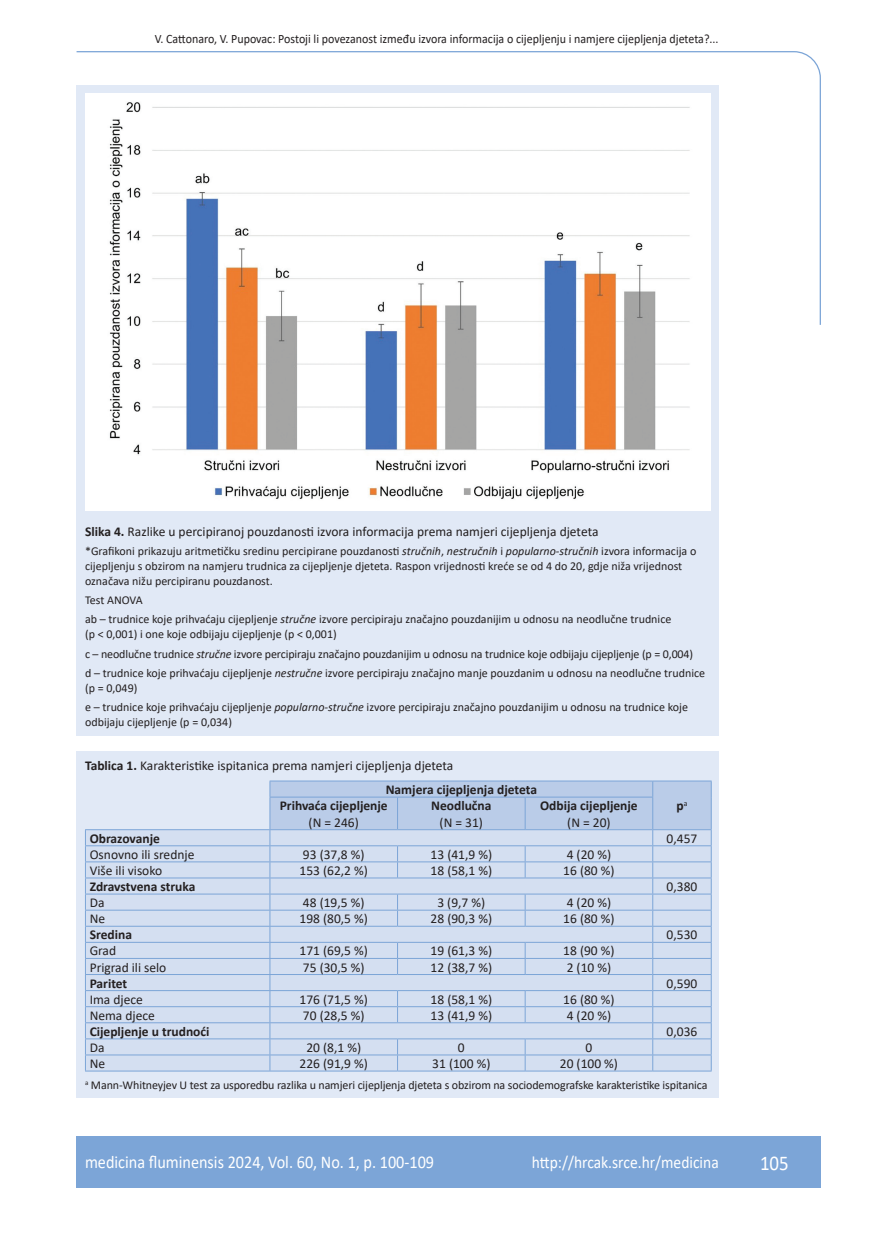
<style>
.page{position:relative;width:872px;height:1234px;background:#fff}
.page>*{position:absolute;margin:0;border:0;box-sizing:border-box;transform-origin:0 0}
.t1{font:21px "Calibri";color:#fff;scale:.9 1}
.t2{font:18px "Calibri";color:#fff;scale:.9 1}
.t3{font:17.25px "Calibri";color:#fff;scale:.9 1}
.tablica{font:13.5px "Calibri";color:#231f20}
.potpis_slika{font:13.5px "Calibri";color:#231f20}
.tablica-2{font:700 13.5px "Calibri";color:#231f20}
.glava{font:12.75px "Calibri";color:#231f20;scale:.94 1}
.legenda{font:12px/15px "Calibri";color:#231f20}
.s1{font-weight:700}
.s2{font-style:italic}
</style>
<div class="page">
<svg style="left:76px;top:51px;width:745px;height:275px"></svg>
<div style="left:77px;top:1135px;width:744px;height:51px;background:#7ca5d7"></div>
<div style="left:77px;top:751px;width:642px;height:346px;background:#e1e9f6"></div>
<svg style="left:86px;top:830px;width:183px;height:240px;fill:#d4dff1"></svg>
<hr style="left:85px;top:829px;width:185px;height:1px;background:#7ca5d7">
<hr style="left:85px;top:845px;width:185px;height:1px;background:#7ca5d7">
<hr style="left:85px;top:861px;width:185px;height:1px;background:#7ca5d7">
<hr style="left:85px;top:877px;width:185px;height:1px;background:#7ca5d7">
<hr style="left:85px;top:893px;width:185px;height:1px;background:#7ca5d7">
<hr style="left:85px;top:909px;width:185px;height:1px;background:#7ca5d7">
<hr style="left:85px;top:925px;width:185px;height:1px;background:#7ca5d7">
<hr style="left:85px;top:941px;width:185px;height:1px;background:#7ca5d7">
<hr style="left:85px;top:957px;width:185px;height:1px;background:#7ca5d7">
<hr style="left:85px;top:973px;width:185px;height:1px;background:#7ca5d7">
<hr style="left:85px;top:989px;width:185px;height:1px;background:#7ca5d7">
<hr style="left:85px;top:1006px;width:185px;height:1px;background:#7ca5d7">
<hr style="left:85px;top:1022px;width:185px;height:1px;background:#7ca5d7">
<hr style="left:85px;top:1038px;width:185px;height:1px;background:#7ca5d7">
<hr style="left:85px;top:1054px;width:185px;height:1px;background:#7ca5d7">
<svg style="left:85px;top:829px;width:1px;height:241px"></svg>
<svg style="left:269px;top:780px;width:443px;height:290px"></svg>
<hr style="left:85px;top:1070px;width:185px;height:1px;background:#7ca5d7">
<hr style="left:270px;top:1070px;width:127px;height:1px;background:#7ca5d7">
<hr style="left:397px;top:1070px;width:128px;height:1px;background:#7ca5d7">
<hr style="left:525px;top:1070px;width:128px;height:1px;background:#7ca5d7">
<hr style="left:653px;top:1070px;width:58px;height:1px;background:#7ca5d7">
<div style="left:77px;top:85px;width:642px;height:650px;background:#e1e9f6"></div>
<div style="left:85px;top:94px;width:625px;height:416px;background:#fff"></div>
<img style="left:109px;top:102px;width:581px;height:397px">
<p class="glava" style="left:155px;top:29px;width:601px">V. Cattonaro, V. Pupovac: Postoji li povezanost između izvora informacija o cijepljenju i namjere cijepljenja djeteta?...</p>
<p class="potpis_slika" style="left:85px;top:521px;width:515px"><span class="s1">Slika 4.</span> Razlike u percipiranoj pouzdanosti izvora informacija prema namjeri cijepljenja djeteta</p>
<p class="legenda" style="left:85px;top:543px;width:613px">*Grafikoni prikazuju aritmetičku sredinu percipirane pouzdanosti <span class="s2">stručnih</span>, <span class="s2">nestručnih</span> i <span class="s2">popularno-stručnih</span> izvora informacija o cijepljenju s obzirom na namjeru trudnica za cijepljenje djeteta. Raspon vrijednosti kreće se od 4 do 20, gdje niža vrijednost označava nižu percipiranu pouzdanost.</p>
<p class="legenda" style="left:85px;top:592px;width:59px">Test ANOVA</p>
<p class="legenda" style="left:85px;top:611px;width:588px">ab – trudnice koje prihvaćaju cijepljenje <span class="s2">stručne</span> izvore percipiraju značajno pouzdanijim u odnosu na neodlučne trudnice (p &lt; 0,001) i one koje odbijaju cijepljenje (p &lt; 0,001)</p>
<p class="legenda" style="left:85px;top:645px;width:609px">c – neodlučne trudnice <span class="s2">stručne</span> izvore percipiraju značajno pouzdanijim u odnosu na trudnice koje odbijaju cijepljenje (p = 0,004)</p>
<p class="legenda" style="left:85px;top:665px;width:621px">d – trudnice koje prihvaćaju cijepljenje <span class="s2">nestručne</span> izvore percipiraju značajno manje pouzdanim u odnosu na neodlučne trudnice (p = 0,049)</p>
<p class="legenda" style="left:85px;top:699px;width:604px">e – trudnice koje prihvaćaju cijepljenje <span class="s2">popularno-stručne</span> izvore percipiraju značajno pouzdanijim u odnosu na trudnice koje odbijaju cijepljenje (p = 0,034)</p>
<p class="potpis_slika" style="left:85px;top:756px;width:370px"><span class="s1">Tablica 1.</span> Karakteristike ispitanica prema namjeri cijepljenja djeteta</p>
<p class="tablica-2" style="left:386px;top:780px;width:153px">Namjera cijepljenja djeteta</p>
<p class="tablica-2" style="left:280px;top:796px;width:109px">Prihvaća cijepljenje</p>
<p class="tablica" style="left:308px;top:812px;width:52px">(N = 246)</p>
<p class="tablica-2" style="left:431px;top:796px;width:62px">Neodlučna</p>
<p class="tablica" style="left:439px;top:812px;width:45px">(N = 31)</p>
<p class="tablica-2" style="left:540px;top:796px;width:99px">Odbija cijepljenje</p>
<p class="tablica" style="left:567px;top:812px;width:45px">(N = 20)</p>
<p class="tablica-2" style="left:676px;top:796px;width:13px">p<sup>a</sup></p>
<p class="tablica-2" style="left:90px;top:828px;width:72px">Obrazovanje</p>
<p class="tablica" style="left:666px;top:828px;width:32px">0,457</p>
<p class="tablica" style="left:90px;top:844px;width:106px">Osnovno ili srednje</p>
<p class="tablica" style="left:303px;top:844px;width:63px">93 (37,8 %)</p>
<p class="tablica" style="left:430px;top:844px;width:63px">13 (41,9 %)</p>
<p class="tablica" style="left:567px;top:844px;width:46px">4 (20 %)</p>
<p class="tablica" style="left:90px;top:860px;width:74px">Više ili visoko</p>
<p class="tablica" style="left:299px;top:860px;width:70px">153 (62,2 %)</p>
<p class="tablica" style="left:430px;top:860px;width:63px">18 (58,1 %)</p>
<p class="tablica" style="left:563px;top:860px;width:53px">16 (80 %)</p>
<p class="tablica-2" style="left:90px;top:876px;width:107px">Zdravstvena struka</p>
<p class="tablica" style="left:666px;top:877px;width:32px">0,380</p>
<p class="tablica" style="left:90px;top:893px;width:16px">Da</p>
<p class="tablica" style="left:303px;top:893px;width:63px">48 (19,5 %)</p>
<p class="tablica" style="left:437px;top:893px;width:49px">3 (9,7 %)</p>
<p class="tablica" style="left:567px;top:893px;width:46px">4 (20 %)</p>
<p class="tablica" style="left:90px;top:909px;width:17px">Ne</p>
<p class="tablica" style="left:299px;top:909px;width:70px">198 (80,5 %)</p>
<p class="tablica" style="left:430px;top:909px;width:63px">28 (90,3 %)</p>
<p class="tablica" style="left:563px;top:909px;width:53px">16 (80 %)</p>
<p class="tablica-2" style="left:90px;top:925px;width:44px">Sredina</p>
<p class="tablica" style="left:666px;top:925px;width:32px">0,530</p>
<p class="tablica" style="left:90px;top:941px;width:28px">Grad</p>
<p class="tablica" style="left:299px;top:941px;width:70px">171 (69,5 %)</p>
<p class="tablica" style="left:430px;top:941px;width:63px">19 (61,3 %)</p>
<p class="tablica" style="left:563px;top:941px;width:53px">18 (90 %)</p>
<p class="tablica" style="left:90px;top:957px;width:78px">Prigrad ili selo</p>
<p class="tablica" style="left:303px;top:957px;width:63px">75 (30,5 %)</p>
<p class="tablica" style="left:430px;top:957px;width:63px">12 (38,7 %)</p>
<p class="tablica" style="left:567px;top:957px;width:46px">2 (10 %)</p>
<p class="tablica-2" style="left:90px;top:973px;width:39px">Paritet</p>
<p class="tablica" style="left:666px;top:973px;width:32px">0,590</p>
<p class="tablica" style="left:90px;top:989px;width:55px">Ima djece</p>
<p class="tablica" style="left:299px;top:989px;width:70px">176 (71,5 %)</p>
<p class="tablica" style="left:430px;top:989px;width:63px">18 (58,1 %)</p>
<p class="tablica" style="left:563px;top:989px;width:53px">16 (80 %)</p>
<p class="tablica" style="left:90px;top:1005px;width:67px">Nema djece</p>
<p class="tablica" style="left:303px;top:1005px;width:63px">70 (28,5 %)</p>
<p class="tablica" style="left:430px;top:1005px;width:63px">13 (41,9 %)</p>
<p class="tablica" style="left:567px;top:1005px;width:46px">4 (20 %)</p>
<p class="tablica-2" style="left:90px;top:1021px;width:121px">Cijepljenje u trudnoći</p>
<p class="tablica" style="left:666px;top:1021px;width:32px">0,036</p>
<p class="tablica" style="left:90px;top:1037px;width:16px">Da</p>
<p class="tablica" style="left:306px;top:1037px;width:56px">20 (8,1 %)</p>
<p class="tablica" style="left:458px;top:1037px;width:8px">0</p>
<p class="tablica" style="left:585px;top:1037px;width:8px">0</p>
<p class="tablica" style="left:90px;top:1053px;width:17px">Ne</p>
<p class="tablica" style="left:299px;top:1053px;width:70px">226 (91,9 %)</p>
<p class="tablica" style="left:432px;top:1053px;width:60px">31 (100 %)</p>
<p class="tablica" style="left:560px;top:1053px;width:60px">20 (100 %)</p>
<p class="legenda" style="left:85px;top:1076px;width:624px"><sup>a</sup> Mann-Whitneyjev U test za usporedbu razlika u namjeri cijepljenja djeteta s obzirom na sociodemografske karakteristike ispitanica</p>
<p class="t2" style="left:85px;top:1149px;width:389px">medicina fluminensis 2024, Vol. 60, No. 1, p. 100-109</p>
<p class="t3" style="left:532px;top:1150px;width:209px">http://hrcak.srce.hr/medicina</p>
<p class="t1" style="left:760px;top:1147px;width:33px">105</p>
</div>
